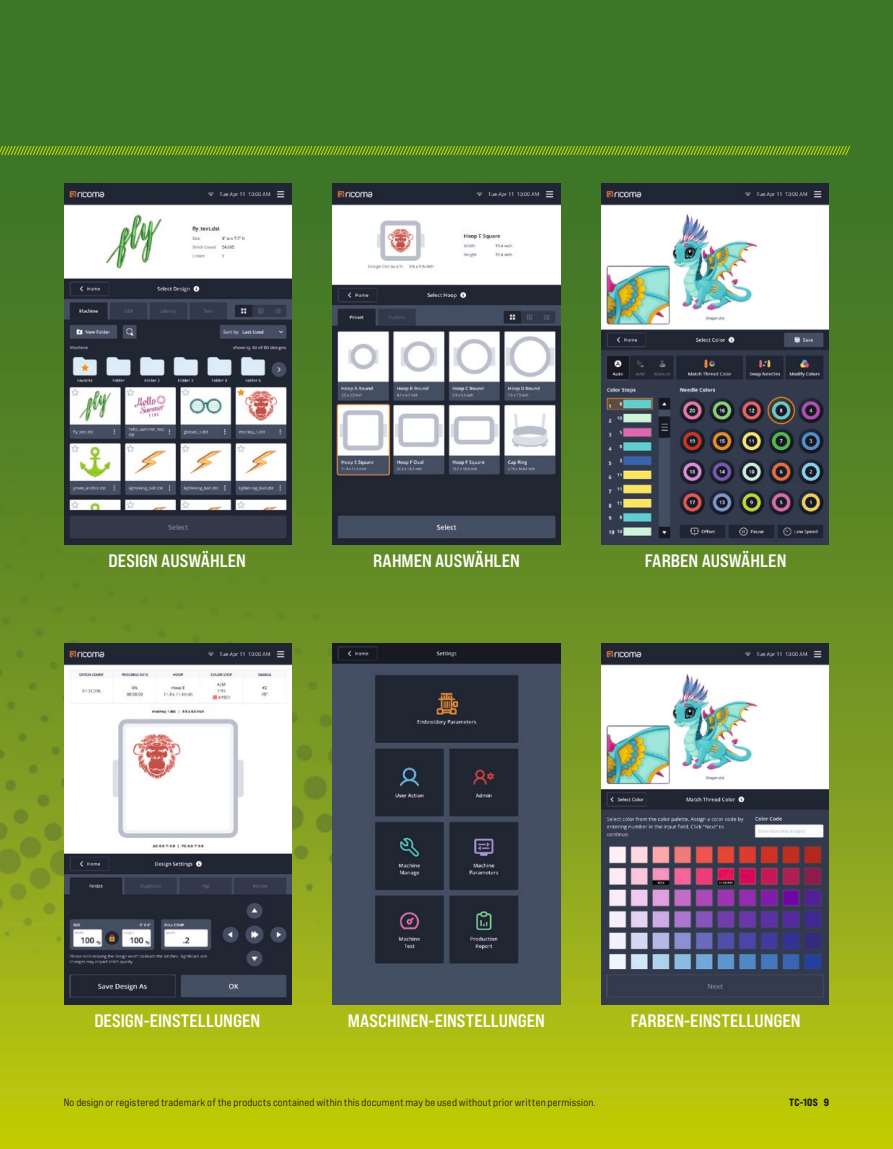
<style>
.page{position:relative;width:893px;height:1149px;background:#fff}
.page>*{position:absolute;margin:0;border:0;box-sizing:border-box;transform-origin:0 0}
.t1{font:18px "Bebas Neue Pro Exp Bd";color:#fff}
.t2{font:10.5px "Bebas Neue Pro Exp Md";letter-spacing:.02em;color:#131413}
.t3{font:10.5px "Bebas Neue Pro Exp Eb";color:#131413}
</style>
<div class="page">
<img style="left:0;top:0;width:893px;height:1148px">
<svg style="left:0;top:145px;width:851px;height:11px;background:#67921b"></svg>
<img style="left:64px;top:643px;width:228px;height:361px">
<img style="left:333px;top:643px;width:227px;height:361px">
<img style="left:601px;top:643px;width:228px;height:361px">
<img style="left:64px;top:183px;width:228px;height:361px">
<img style="left:601px;top:183px;width:227px;height:361px">
<img style="left:333px;top:183px;width:227px;height:361px">
<p class="t1" style="left:109px;top:549px;width:139px">DESIGN AUSWÄHLEN</p>
<p class="t1" style="left:373px;top:549px;width:148px">RAHMEN AUSWÄHLEN</p>
<p class="t1" style="left:645px;top:549px;width:143px">FARBEN AUSWÄHLEN</p>
<p class="t1" style="left:94px;top:1009px;width:167px">DESIGN-EINSTELLUNGEN</p>
<p class="t1" style="left:348px;top:1009px;width:199px">MASCHINEN-EINSTELLUNGEN</p>
<p class="t1" style="left:631px;top:1009px;width:172px">FARBEN-EINSTELLUNGEN</p>
<p class="t2" style="left:64px;top:1095px;width:533px">No design or registered trademark of the products contained within this document may be used without prior written permission.</p>
<p class="t3" style="left:789px;top:1095px;width:42px">TC-10S 9</p>
</div>
